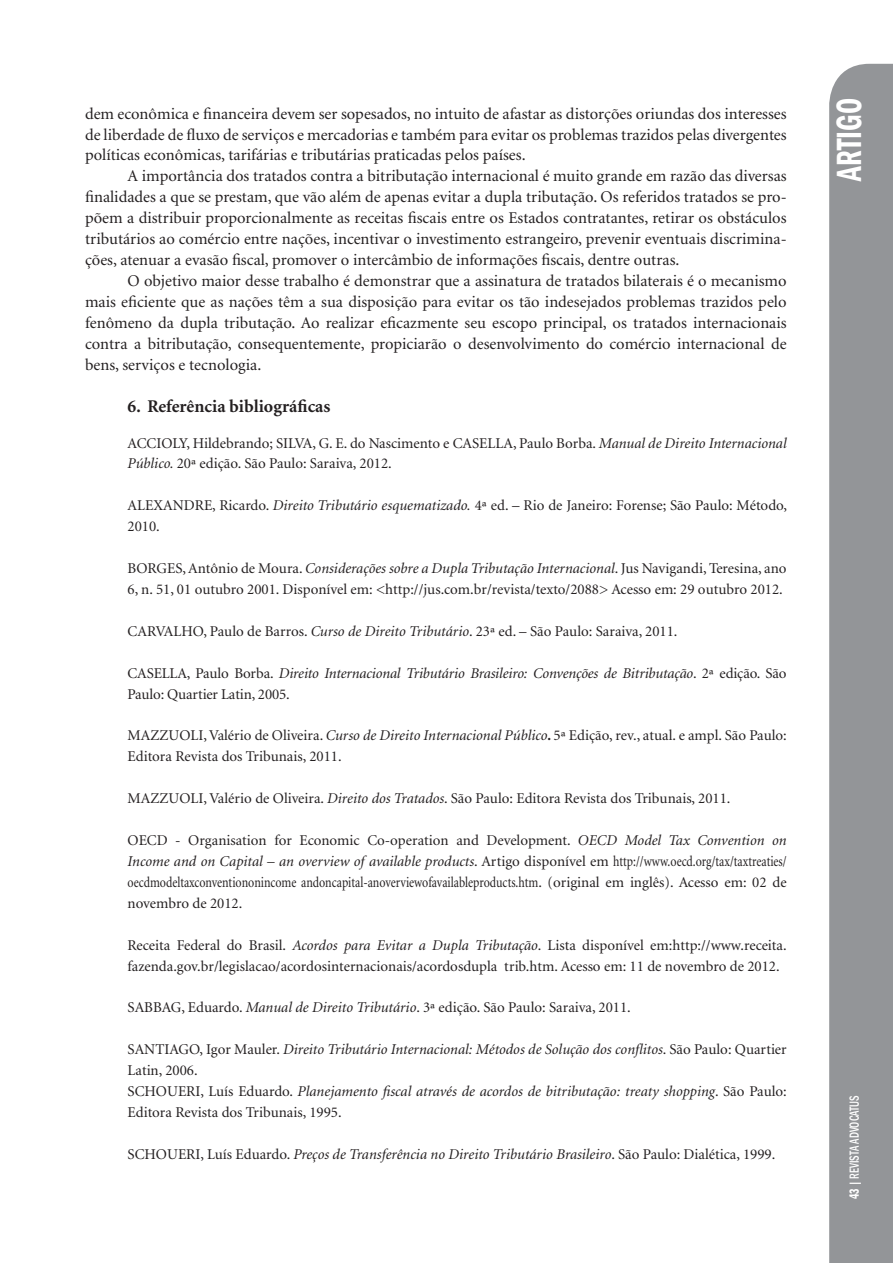
<style>
.page{position:relative;width:893px;height:1263px;background:#fff}
.page>*{position:absolute;margin:0;border:0;box-sizing:border-box;transform-origin:0 0}
.t1{font:600 condensed 36px "Franklin Gothic";color:#fff;scale:.8 1}
.t2{font:700 18px "Minion";color:#231f20}
.Normal__Web{font:16.5px/20.9px "Minion";color:#231f20;text-align:justify}
.tj{font:15px/20.9px "Minion";color:#231f20}
.Texto_de_nota_de_rod{font:italic 15px/20.9px "Minion";color:#231f20}
.Texto_de_nota_de_rod-2{font:15px "Minion";color:#231f20}
.t3{font:500 condensed 13.5px "Franklin Gothic";color:#fff;scale:.8 1}
.s1{font-style:italic}
.s2{font-style:normal}
.s3{font-weight:700}
.s4{font-weight:600}
</style>
<div class="page">
<div style="left:829px;top:64px;width:64px;height:1199px;background:#939598"></div>
<p class="Normal__Web" style="left:85px;top:104px;width:703px">dem econômica e financeira devem ser sopesados, no intuito de afastar as distorções oriundas dos interesses de liberdade de fluxo de serviços e mercadorias e também para evitar os problemas trazidos pelas divergentes políticas econômicas, tarifárias e tributárias praticadas pelos países.</p>
<p class="Normal__Web" style="left:85px;top:166px;width:703px;text-indent:43px">A importância dos tratados contra a bitributação internacional é muito grande em razão das diversas finalidades a que se prestam, que vão além de apenas evitar a dupla tributação. Os referidos tratados se pro&shy;põem a distribuir proporcionalmente as receitas fiscais entre os Estados contratantes, retirar os obstáculos tributários ao comércio entre nações, incentivar o investimento estrangeiro, prevenir eventuais discrimina&shy;ções, atenuar a evasão fiscal, promover o intercâmbio de informações fiscais, dentre outras.</p>
<p class="Normal__Web" style="left:85px;top:271px;width:703px;text-indent:43px">O objetivo maior desse trabalho é demonstrar que a assinatura de tratados bilaterais é o mecanismo mais eficiente que as nações têm a sua disposição para evitar os tão indesejados problemas trazidos pelo fenômeno da dupla tributação. Ao realizar eficazmente seu escopo principal, os tratados internacionais contra a bitributação, consequentemente, propiciarão o desenvolvimento do comércio internacional de bens, serviços e tecnologia.</p>
<p class="t2" style="left:128px;top:397px;width:204px">6. Referência bibliográficas</p>
<p class="tj" style="left:128px;top:433px;width:661px">ACCIOLY, Hildebrando; SILVA, G. E. do Nascimento e CASELLA, Paulo Borba. <span class="s1">Manual de Direito Internacional<br>Público.</span> 20ª edição. São Paulo: Saraiva, 2012.</p>
<p class="tj" style="left:128px;top:496px;width:661px">ALEXANDRE, Ricardo. <span class="s1">Direito Tributário esquematizado.</span> 4ª ed. – Rio de Janeiro: Forense; São Paulo: Método,<br>2010.</p>
<p class="tj" style="left:128px;top:558px;width:661px">BORGES, Antônio de Moura. <span class="s1">Considerações sobre a Dupla Tributação Internacional</span>. Jus Navigandi, Teresina, ano<br>6, n. 51, 01 outubro 2001. Disponível em: &lt;http://jus.com.br/revista/texto/2088&gt; Acesso em: 29 outubro 2012.</p>
<p class="Texto_de_nota_de_rod-2" style="left:128px;top:624px;width:551px">CARVALHO, Paulo de Barros. <span class="s1">Curso de Direito Tributário</span>. 23ª ed. – São Paulo: Saraiva, 2011.</p>
<p class="Texto_de_nota_de_rod" style="left:128px;top:663px;width:661px"><span class="s2">CASELLA, Paulo Borba.</span> Direito Internacional Tributário Brasileiro: Convenções de Bitributação<span class="s2">. 2ª edição. São<br>Paulo: Quartier Latin, 2005.</span></p>
<p class="tj" style="left:128px;top:726px;width:661px">MAZZUOLI, Valério de Oliveira. <span class="s1">Curso de Direito Internacional Público</span><span class="s3">.</span> 5ª Edição, rev., atual. e ampl. São Paulo:<br>Editora Revista dos Tribunais, 2011.</p>
<p class="tj" style="left:128px;top:788px;width:604px">MAZZUOLI, Valério de Oliveira. <span class="s1">Direito dos Tratados</span>. São Paulo: Editora Revista dos Tribunais, 2011.</p>
<p class="tj" style="left:128px;top:830px;width:661px;text-align:justify">OECD - Organisation for Economic Co-operation and Development. <span class="s1">OECD Model Tax Convention on Income and on Capital – an overview of available products</span>. Artigo disponível em http://www.oecd.org/tax/taxtreaties/ oecdmodeltaxconventiononincome andoncapital-anoverviewofavailableproducts.htm. (original em inglês). Acesso em: 02 de novembro de 2012.</p>
<p class="tj" style="left:128px;top:935px;width:661px">Receita Federal do Brasil. <span class="s1">Acordos para Evitar a Dupla Tributação</span>. Lista disponível em:http://www.receita. fazenda.gov.br/legislacao/acordosinternacionais/acordosdupla trib.htm. Acesso em: 11 de novembro de 2012.</p>
<p class="tj" style="left:128px;top:998px;width:505px">SABBAG, Eduardo. <span class="s1">Manual de Direito Tributário</span>. 3ª edição. São Paulo: Saraiva, 2011.</p>
<p class="Texto_de_nota_de_rod" style="left:128px;top:1040px;width:661px"><span class="s2">SANTIAGO, Igor Mauler.</span> Direito Tributário Internacional: Métodos de Solução dos conflitos<span class="s2">. São Paulo: Quartier<br>Latin, 2006.</span></p>
<p class="tj" style="left:128px;top:1081px;width:661px">SCHOUERI, Luís Eduardo. <span class="s1">Planejamento fiscal através de acordos de bitributação: treaty shopping</span>. São Paulo:<br>Editora Revista dos Tribunais, 1995.</p>
<p class="Texto_de_nota_de_rod" style="left:128px;top:1144px;width:649px"><span class="s2">SCHOUERI, Luís Eduardo.</span> Preços de Transferência no Direito Tributário Brasileiro<span class="s2">. São Paulo: Dialética, 1999.</span></p>
<h1 class="t1" style="left:825px;top:181px;width:105px;rotate:-90deg">ARTIGO</h1>
<p class="t3" style="left:845px;top:1199px;width:131px;rotate:-90deg"><span class="s4">43</span> | REVISTA ADVOCATUS</p>
</div>
